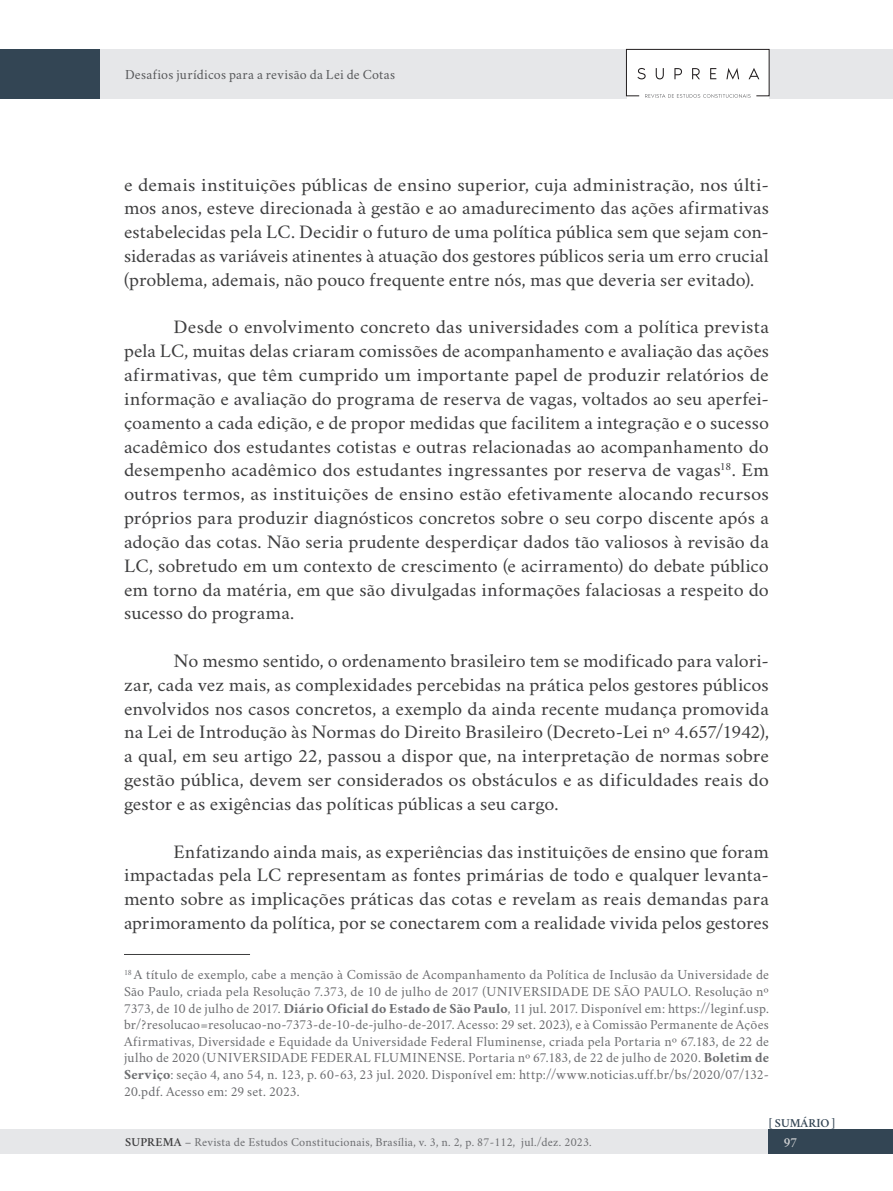
<style>
.page{position:relative;width:893px;height:1191px;background:#fff}
.page>*{position:absolute;margin:0;border:0;box-sizing:border-box;transform-origin:0 0}
.texto_corrido_pt{font:19.25px/23.8px "Crimson";color:#3e3e3f;text-align:justify;scale:1.06 1}
.texto_corrido_pt-2{font:19.25px/23.8px "Crimson";color:#3e3e3f;text-align:justify;scale:1.04 1}
.texto_corrido_pt-3{font:19.25px/23.8px "Crimson";color:#3e3e3f;text-align:justify}
.FOOTNOTE{font:14px/16.6px "Crimson";letter-spacing:.015em;color:#6c6d70;text-align:justify}
.t1{font:14px "Crimson";letter-spacing:.02em;color:#57585a}
.t2{font:600 14px "Crimson";color:#d1d2d4}
.t3{font:12.25px "Crimson";letter-spacing:.02em;color:#6c6d70}
.t4{font:600 12.25px "Crimson";color:#334554}
.s1{font-weight:700}
.s2{font-weight:600;color:#3e3e3f}
</style>
<div class="page">
<div style="left:1px;top:49px;width:892px;height:50px;background:#e6e7e9"></div>
<div style="left:0;top:1129px;width:844px;height:25px;background:#e6e7e9"></div>
<div style="left:769px;top:1129px;width:124px;height:25px;background:#334554"></div>
<div style="left:627px;top:50px;width:142px;height:49px;background:#fff"></div>
<svg style="left:626px;top:48px;width:144px;height:50px"></svg>
<div style="left:0;top:49px;width:100px;height:50px;background:#334554"></div>
<hr style="left:124px;top:954px;width:126px;height:1px;background:#3e3e3f">
<p class="t1" style="left:125px;top:64px;width:272px">Desafios jurídicos para a revisão da Lei de Cotas</p>
<p class="texto_corrido_pt" style="left:124px;top:170px;width:610px">e demais instituições públicas de ensino superior, cuja administração, nos últi&shy;mos anos, esteve direcionada à gestão e ao amadurecimento das ações afirmativas estabelecidas pela LC. Decidir o futuro de uma política pública sem que sejam con&shy;sideradas as variáveis atinentes à atuação dos gestores públicos seria um erro crucial (problema, ademais, não pouco frequente entre nós, mas que deveria ser evitado).</p>
<p class="texto_corrido_pt" style="left:124px;top:313px;width:610px;text-indent:50px">Desde o envolvimento concreto das universidades com a política prevista pela LC, muitas delas criaram comissões de acompanhamento e avaliação das ações afirmativas, que têm cumprido um importante papel de produzir relatórios de informação e avaliação do programa de reserva de vagas, voltados ao seu aperfei&shy;çoamento a cada edição, e de propor medidas que facilitem a integração e o sucesso acadêmico dos estudantes cotistas e outras relacionadas ao acompanhamento do desempenho acadêmico dos estudantes ingressantes por reserva de vagas<sup>18</sup>. Em outros termos, as instituições de ensino estão efetivamente alocando recursos próprios para produzir diagnósticos concretos sobre o seu corpo discente após a adoção das cotas. Não seria prudente desperdiçar dados tão valiosos à revisão da LC, sobretudo em um contexto de crescimento (e acirramento) do debate público em torno da matéria, em que são divulgadas informações falaciosas a respeito do sucesso do programa.</p>
<p class="texto_corrido_pt-2" style="left:124px;top:646px;width:622px;text-indent:50px">No mesmo sentido, o ordenamento brasileiro tem se modificado para valori&shy;zar, cada vez mais, as complexidades percebidas na prática pelos gestores públicos envolvidos nos casos concretos, a exemplo da ainda recente mudança promovida na Lei de Introdução às Normas do Direito Brasileiro (Decreto-Lei nº 4.657/1942), a qual, em seu artigo 22, passou a dispor que, na interpretação de normas sobre gestão pública, devem ser considerados os obstáculos e as dificuldades reais do gestor e as exigências das políticas públicas a seu cargo.</p>
<p class="texto_corrido_pt-3" style="left:124px;top:837px;width:646px;text-indent:50px">Enfatizando ainda mais, as experiências das instituições de ensino que foram impactadas pela LC representam as fontes primárias de todo e qualquer levanta&shy;mento sobre as implicações práticas das cotas e revelam as reais demandas para aprimoramento da política, por se conectarem com a realidade vivida pelos gestores</p>
<p class="FOOTNOTE" style="left:124px;top:964px;width:646px"><sup>18</sup> A título de exemplo, cabe a menção à Comissão de Acompanhamento da Política de Inclusão da Universidade de São Paulo, criada pela Resolução 7.373, de 10 de julho de 2017 (UNIVERSIDADE DE SÃO PAULO. Resolução nº 7373, de 10 de julho de 2017. <span class="s1">Diário Oficial do Estado de São Paulo</span>, 11 jul. 2017. Disponível em: https://leginf.usp. br/?resolucao=resolucao-no-7373-de-10-de-julho-de-2017. Acesso: 29 set. 2023), e à Comissão Permanente de Ações Afirmativas, Diversidade e Equidade da Universidade Federal Fluminense, criada pela Portaria nº 67.183, de 22 de julho de 2020 (UNIVERSIDADE FEDERAL FLUMINENSE. Portaria nº 67.183, de 22 de julho de 2020. <span class="s1">Boletim de Serviço</span>: seção 4, ano 54, n. 123, p. 60-63, 23 jul. 2020. Disponível em: http://www.noticias.uff.br/bs/2020/07/132- 20.pdf. Acesso em: 29 set. 2023.</p>
<p class="t4" style="left:769px;top:1114px;width:68px">[ SUMÁRIO ]</p>
<p class="t3" style="left:125px;top:1132px;width:468px"><span class="s2">SUPREMA</span> – Revista de Estudos Constitucionais, Brasília, v. 3, n. 2, p. 87-112, jul./dez. 2023.</p>
<p class="t2" style="left:784px;top:1132px;width:15px">97</p>
</div>
